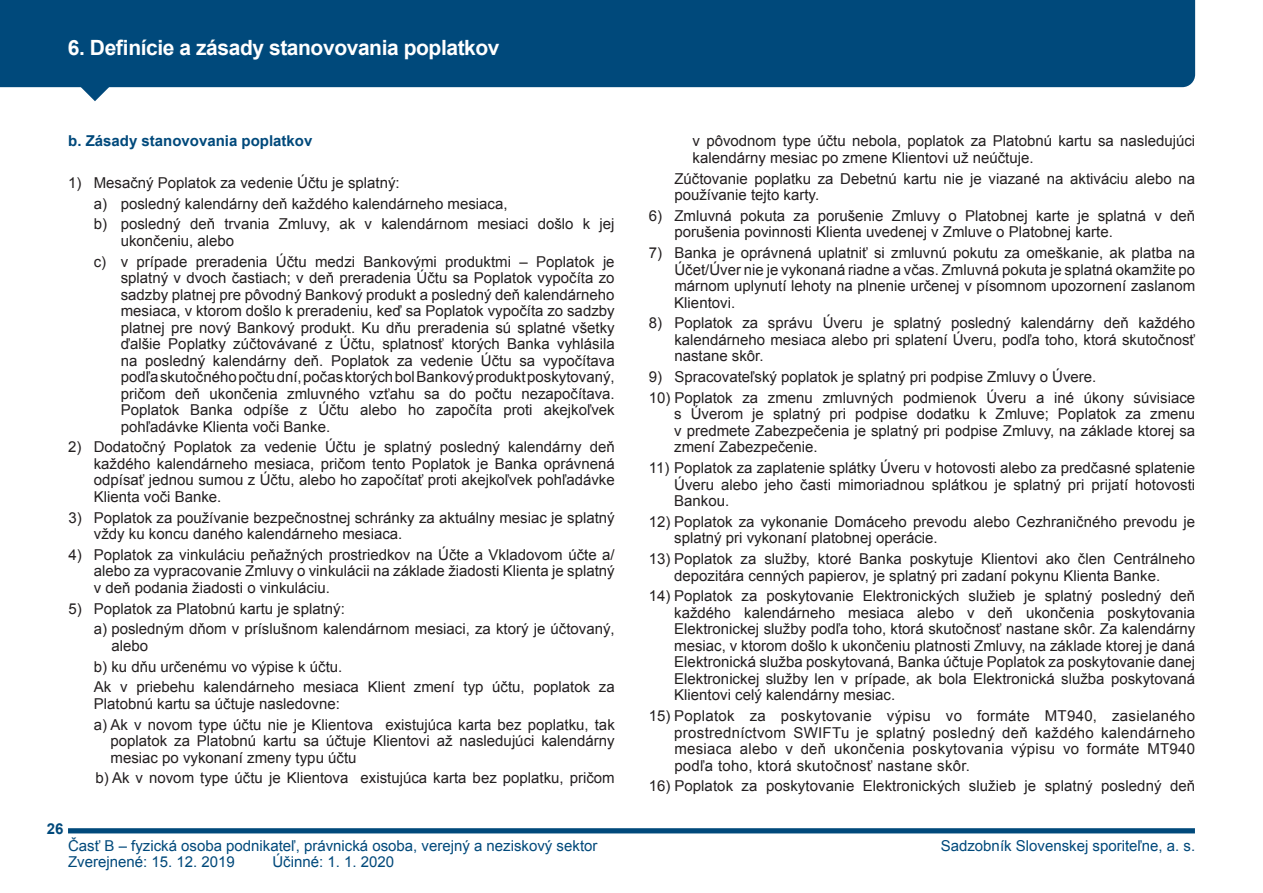
<style>
.page{position:relative;width:1263px;height:893px;background:#fff}
.page>*{position:absolute;margin:0;border:0;box-sizing:border-box;transform-origin:0 0}
.t1{font:700 21px "Arial";letter-spacing:-.02em;color:#fff}
.t2{font:15px/16.5px "Arial";color:#231f20}
.t3{font:15px "Arial";color:#00497b}
.t4{font:700 15px "Arial";color:#00497b}
</style>
<div class="page">
<div style="left:68px;top:828px;width:1127px;height:5px;background:#00497b"></div>
<div style="left:0;top:0;width:1195px;height:87px;background:#00497b"></div>
<svg style="left:80px;top:86px;width:30px;height:15px"></svg>
<h1 class="t1" style="left:68px;top:33px;width:433px">6. Definície a zásady stanovovania poplatkov</h1>
<p class="t4" style="left:68px;top:131px;width:246px">b. Zásady stanovovania poplatkov</p>
<p class="t2" style="left:94px;top:172px;width:522px;line-height:20.7px;text-indent:-26px">1) Mesačný Poplatok za vedenie Účtu je splatný:<br>a) posledný kalendárny deň každého kalendárneho mesiaca,<br>b) posledný deň trvania Zmluvy, ak v kalendárnom mesiaci došlo k jej</p>
<p class="t2" style="left:94px;top:230px;width:522px;line-height:20.7px;text-indent:27px">ukončeniu, alebo<br>c) v prípade preradenia Účtu medzi Bankovými produktmi – Poplatok je</p>
<p class="t2" style="left:121px;top:270px;width:495px;text-align:justify">splatný v dvoch častiach; v deň preradenia Účtu sa Poplatok vypočíta zo sadzby platnej pre pôvodný Bankový produkt a posledný deň kalendárneho mesiaca, v ktorom došlo k preradeniu, keď sa Poplatok vypočíta zo sadzby platnej pre nový Bankový produkt. Ku dňu preradenia sú splatné všetky ďalšie Poplatky zúčtovávané z Účtu, splatnosť ktorých Banka vyhlásila na posledný kalendárny deň. Poplatok za vedenie Účtu sa vypočítava podľaskutočnéhopočtudní,počasktorýchbolBankovýproduktposkytovaný, pričom deň ukončenia zmluvného vzťahu sa do počtu nezapočítava.<br>Poplatok Banka odpíše z Účtu alebo ho započíta proti akejkoľvek pohľadávke Klienta voči Banke.</p>
<p class="t2" style="left:94px;top:439px;width:522px;text-align:justify;text-indent:-26px">2) Dodatočný Poplatok za vedenie Účtu je splatný posledný kalendárny deň každého kalendárneho mesiaca, pričom tento Poplatok je Banka oprávnená odpísať jednou sumou z Účtu, alebo ho započítať proti akejkoľvek pohľadávke Klienta voči Banke.</p>
<p class="t2" style="left:94px;top:509px;width:522px;text-indent:-26px">3) Poplatok za používanie bezpečnostnej schránky za aktuálny mesiac je splatný vždy ku koncu daného kalendárneho mesiaca.</p>
<p class="t2" style="left:94px;top:546px;width:522px;text-align:justify;text-indent:-26px">4) Poplatok za vinkuláciu peňažných prostriedkov na Účte a Vkladovom účte a/ alebo za vypracovanie Zmluvy o vinkulácii na základe žiadosti Klienta je splatný v deň podania žiadosti o vinkuláciu.</p>
<p class="t2" style="left:94px;top:598px;width:522px;line-height:20.7px;text-indent:-26px">5) Poplatok za Platobnú kartu je splatný:<br>a) posledným dňom v príslušnom kalendárnom mesiaci, za ktorý je účtovaný,</p>
<p class="t2" style="left:94px;top:635px;width:522px;line-height:20.7px;text-indent:18px">alebo<br>b) ku dňu určenému vo výpise k účtu.<br>Ak v priebehu kalendárneho mesiaca Klient zmení typ účtu, poplatok za</p>
<p class="t2" style="left:94px;top:693px;width:522px;line-height:20.7px">Platobnú kartu sa účtuje nasledovne:<br>a) Ak v novom type účtu nie je Klientova existujúca karta bez poplatku, tak</p>
<p class="t2" style="left:111px;top:733px;width:506px">poplatok za Platobnú kartu sa účtuje Klientovi až nasledujúci kalendárny mesiac po vykonaní zmeny typu účtu</p>
<p class="t2" style="left:95px;top:770px;width:521px">b) Ak v novom type účtu je Klientova existujúca karta bez poplatku, pričom</p>
<p class="t4" style="left:47px;top:819px;width:18px">26</p>
<p class="t2" style="left:692px;top:133px;width:504px">v pôvodnom type účtu nebola, poplatok za Platobnú kartu sa nasledujúci kalendárny mesiac po zmene Klientovi už neúčtuje.</p>
<p class="t2" style="left:674px;top:170px;width:522px">Zúčtovanie poplatku za Debetnú kartu nie je viazané na aktiváciu alebo na používanie tejto karty.</p>
<p class="t2" style="left:674px;top:207px;width:522px;text-indent:-25px">6) Zmluvná pokuta za porušenie Zmluvy o Platobnej karte je splatná v deň porušenia povinnosti Klienta uvedenej v Zmluve o Platobnej karte.</p>
<p class="t2" style="left:674px;top:245px;width:522px;text-align:justify;text-indent:-25px">7) Banka je oprávnená uplatniť si zmluvnú pokutu za omeškanie, ak platba na Účet/Úver nie je vykonaná riadne a včas. Zmluvná pokuta je splatná okamžite po márnom uplynutí lehoty na plnenie určenej v písomnom upozornení zaslanom Klientovi.</p>
<p class="t2" style="left:674px;top:315px;width:522px;text-align:justify;text-indent:-26px">8) Poplatok za správu Úveru je splatný posledný kalendárny deň každého kalendárneho mesiaca alebo pri splatení Úveru, podľa toho, ktorá skutočnosť nastane skôr.</p>
<p class="t2" style="left:649px;top:369px;width:449px">9) Spracovateľský poplatok je splatný pri podpise Zmluvy o Úvere.</p>
<p class="t2" style="left:674px;top:389px;width:522px;text-align:justify;text-indent:-25px">10) Poplatok za zmenu zmluvných podmienok Úveru a iné úkony súvisiace s Úverom je splatný pri podpise dodatku k Zmluve; Poplatok za zmenu v predmete Zabezpečenia je splatný pri podpise Zmluvy, na základe ktorej sa zmení Zabezpečenie.</p>
<p class="t2" style="left:674px;top:460px;width:522px;text-align:justify;text-indent:-26px">11) Poplatok za zaplatenie splátky Úveru v hotovosti alebo za predčasné splatenie Úveru alebo jeho časti mimoriadnou splátkou je splatný pri prijatí hotovosti Bankou.</p>
<p class="t2" style="left:674px;top:513px;width:522px;text-indent:-26px">12) Poplatok za vykonanie Domáceho prevodu alebo Cezhraničného prevodu je splatný pri vykonaní platobnej operácie.</p>
<p class="t2" style="left:674px;top:551px;width:522px;text-indent:-26px">13) Poplatok za služby, ktoré Banka poskytuje Klientovi ako člen Centrálneho depozitára cenných papierov, je splatný pri zadaní pokynu Klienta Banke.</p>
<p class="t2" style="left:674px;top:588px;width:522px;text-align:justify;text-indent:-26px">14) Poplatok za poskytovanie Elektronických služieb je splatný posledný deň každého kalendárneho mesiaca alebo v deň ukončenia poskytovania Elektronickej služby podľa toho, ktorá skutočnosť nastane skôr. Za kalendárny mesiac, v ktorom došlo k ukončeniu platnosti Zmluvy, na základe ktorej je daná Elektronická služba poskytovaná, Banka účtuje Poplatok za poskytovanie danej Elektronickej služby len v prípade, ak bola Elektronická služba poskytovaná Klientovi celý kalendárny mesiac.</p>
<p class="t2" style="left:674px;top:708px;width:522px;text-align:justify;text-indent:-26px">15) Poplatok za poskytovanie výpisu vo formáte MT940, zasielaného prostredníctvom SWIFTu je splatný posledný deň každého kalendárneho mesiaca alebo v deň ukončenia poskytovania výpisu vo formáte MT940 podľa toho, ktorá skutočnosť nastane skôr.</p>
<p class="t2" style="left:649px;top:778px;width:548px">16) Poplatok za poskytovanie Elektronických služieb je splatný posledný deň</p>
<p class="t3" style="left:68px;top:836px;width:531px">Časť B – fyzická osoba podnikateľ, právnická osoba, verejný a neziskový sektor</p>
<p class="t3" style="left:941px;top:836px;width:256px">Sadzobník Slovenskej sporiteľne, a. s.</p>
<p class="t3" style="left:68px;top:852px;width:168px">Zverejnené: 15. 12. 2019</p>
<p class="t3" style="left:272px;top:852px;width:123px">Účinné: 1. 1. 2020</p>
</div>
